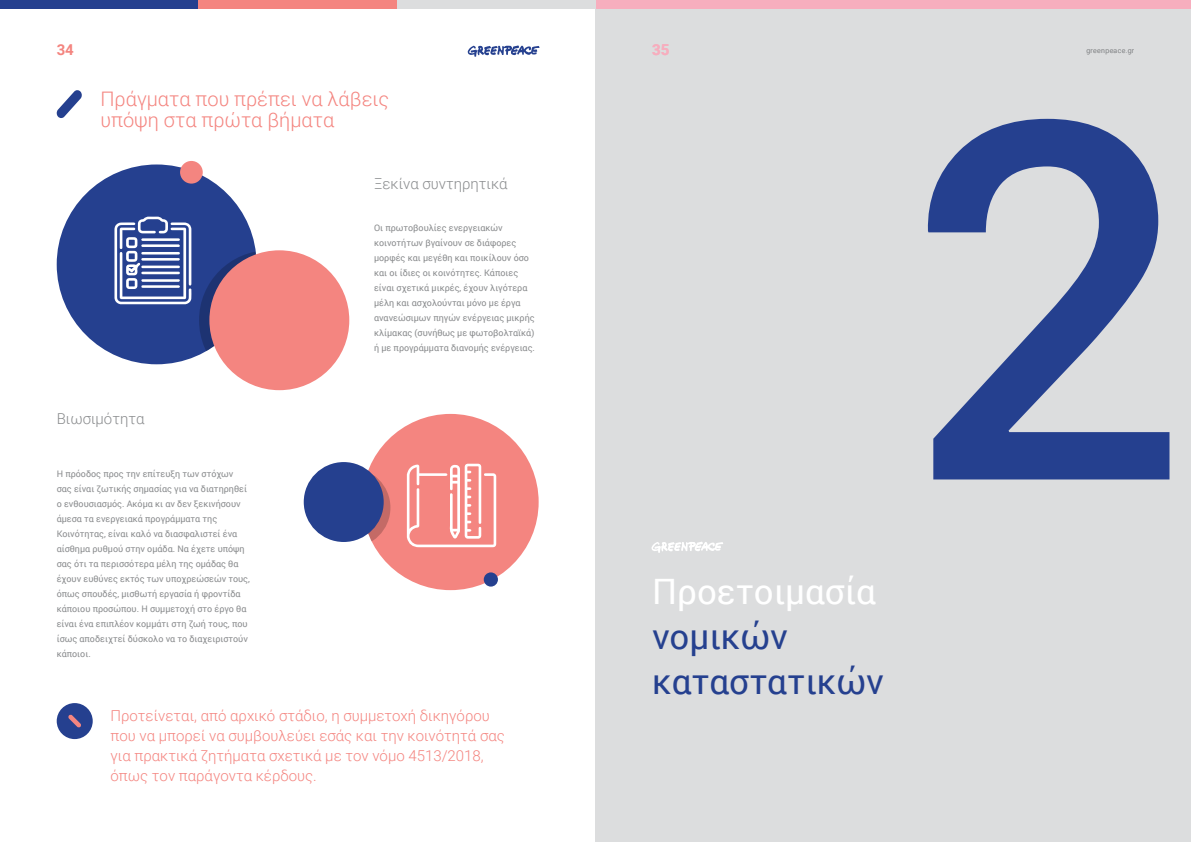
<style>
.page{position:relative;width:1191px;height:842px;background:#fff}
.page>*{position:absolute;margin:0;border:0;box-sizing:border-box;transform-origin:0 0}
.t1{font:500 500px "Roboto";color:#25408f}
.t2{font:35px/45px "Roboto";color:#25408f}
.t3{font:35px "Roboto";color:#fff}
.t4{font:300 20px/21px "Roboto";color:#f48580}
.t5{font:300 15px/20px "Roboto";color:#f48580}
.t6{font:300 15px "Roboto";color:#8a8c8e}
.t7{font:700 15px "Roboto";color:#f48580}
.t8{font:700 15px "Roboto";color:#f7aebe}
.t9{font:9px/15px "Roboto";color:#8a8c8e}
.t10{font:300 7px "Roboto";letter-spacing:.05em;color:#8a8c8e}
</style>
<div class="page">
<div style="left:57px;top:703px;width:36px;height:36px;background:#25408f;border-radius:50%"></div>
<svg style="left:68px;top:714px;width:13px;height:14px"></svg>
<div style="left:57px;top:164px;width:199px;height:200px;background:#25408f;border-radius:50%"></div>
<svg style="left:199px;top:250px;width:57px;height:112px"></svg>
<div style="left:209px;top:250px;width:140px;height:140px;background:#f48580;border-radius:50%"></div>
<div style="left:180px;top:161px;width:23px;height:23px;background:#f48580;border-radius:50%"></div>
<div style="left:362px;top:414px;width:176px;height:176px;background:#f48580;border-radius:50%"></div>
<svg style="left:362px;top:469px;width:28px;height:79px"></svg>
<div style="left:304px;top:462px;width:80px;height:80px;background:#25408f;border-radius:50%"></div>
<div style="left:484px;top:572px;width:14px;height:15px;background:#25408f;border-radius:50%"></div>
<svg style="left:56px;top:90px;width:26px;height:28px"></svg>
<svg style="left:114px;top:217px;width:77px;height:87px"></svg>
<svg style="left:407px;top:464px;width:89px;height:83px"></svg>
<div style="left:595px;top:0;width:596px;height:842px;background:#dcddde"></div>
<svg style="left:651px;top:542px;width:72px;height:11px"></svg>
<svg style="left:468px;top:45px;width:71px;height:12px"></svg>
<div style="left:595px;top:0;width:596px;height:9px;background:#f7aebe"></div>
<div style="left:0;top:0;width:198px;height:9px;background:#25408f"></div>
<div style="left:198px;top:0;width:199px;height:9px;background:#f48580"></div>
<div style="left:397px;top:0;width:198px;height:9px;background:#dcddde"></div>
<h3 class="t7" style="left:57px;top:40px;width:19px">34</h3>
<h3 class="t8" style="left:652px;top:40px;width:19px">35</h3>
<p class="t10" style="left:1086px;top:45px;width:49px">greenpeace.gr</p>
<h3 class="t4" style="left:100px;top:88px;width:290px">Πράγματα που πρέπει να λάβεις υπόψη στα πρώτα βήματα</h3>
<h3 class="t6" style="left:374px;top:173px;width:135px">Ξεκίνα συντηρητικά</h3>
<h3 class="t6" style="left:57px;top:408px;width:89px">Βιωσιμότητα</h3>
<p class="t9" style="left:57px;top:466px;width:195px">Η πρόοδος προς την επίτευξη των στόχων σας είναι ζωτικής σημασίας για να διατηρηθεί ο ενθουσιασμός. Ακόμα κι αν δεν ξεκινήσουν άμεσα τα ενεργειακά προγράμματα της Κοινότητας, είναι καλό να διασφαλιστεί ένα αίσθημα ρυθμού στην ομάδα. Να έχετε υπόψη σας ότι τα περισσότερα μέλη της ομάδας θα έχουν ευθύνες εκτός των υποχρεώσεών τους, όπως σπουδές, μισθωτή εργασία ή φροντίδα κάποιου προσώπου. Η συμμετοχή στο έργο θα είναι ένα επιπλέον κομμάτι στη ζωή τους, που ίσως αποδειχτεί δύσκολο να το διαχειριστούν κάποιοι.</p>
<p class="t9" style="left:374px;top:220px;width:162px">Οι πρωτοβουλίες ενεργειακών κοινοτήτων βγαίνουν σε διάφορες μορφές και μεγέθη και ποικίλουν όσο και οι ίδιες οι κοινότητες. Κάποιες είναι σχετικά μικρές, έχουν λιγότερα μέλη και ασχολούνται μόνο με έργα ανανεώσιμων πηγών ενέργειας μικρής κλίμακας (συνήθως με φωτοβολταϊκά) ή με προγράμματα διανομής ενέργειας.</p>
<h3 class="t5" style="left:111px;top:705px;width:396px">Προτείνεται, από αρχικό στάδιο, η συμμετοχή δικηγόρου που να μπορεί να συμβουλεύει εσάς και την κοινότητά σας για πρακτικά ζητήματα σχετικά με τον νόμο 4513/2018, όπως τον παράγοντα κέρδους.</h3>
<h2 class="t3" style="left:652px;top:567px;width:225px">Προετοιμασία</h2>
<h2 class="t2" style="left:652px;top:613px;width:233px">νομικών καταστατικών</h2>
<h1 class="t1" style="left:906px;top:-50px;width:285px">2</h1>
</div>
